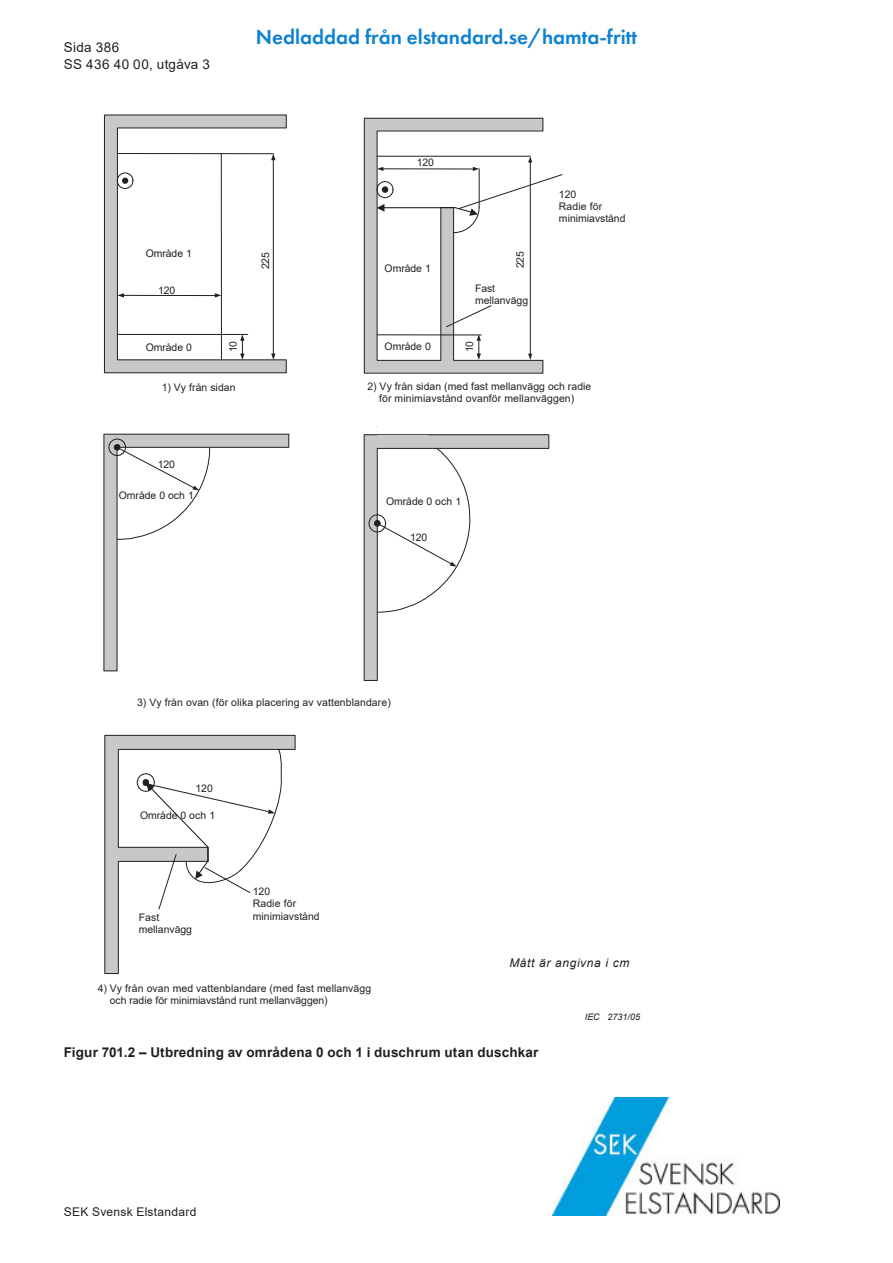
<style>
.page{position:relative;width:893px;height:1263px;background:#fff}
.page>*{position:absolute;margin:0;border:0;box-sizing:border-box;transform-origin:0 0}
.t1{font:600 21px "Futura PT";color:#0f82d1}
.t2{font:700 13.5px "Arial";letter-spacing:.015em;color:#231f20}
.t3{font:13.5px/16.2px "Arial";letter-spacing:.025em;color:#231f20}
.t4{font:12px "Arial";letter-spacing:.025em;color:#231f20}
.t5{font:italic 12px "Arial";letter-spacing:.055em;color:#231f20}
.t6{font:10.5px/12px "Arial";letter-spacing:.005em;color:#231f20}
.t7{font:italic 9px "Arial";letter-spacing:.005em;color:#231f20}
</style>
<div class="page">
<svg style="left:104px;top:115px;width:183px;height:258px"></svg>
<hr style="left:117px;top:153px;width:156px;height:1px;background:#231f20">
<hr style="left:221px;top:154px;width:1px;height:206px;background:#231f20">
<hr style="left:123px;top:295px;width:92px;height:1px;background:#231f20">
<svg style="left:117px;top:293px;width:7px;height:5px"></svg>
<svg style="left:215px;top:293px;width:6px;height:5px"></svg>
<hr style="left:273px;top:159px;width:1px;height:195px;background:#231f20">
<svg style="left:271px;top:154px;width:4px;height:6px"></svg>
<svg style="left:271px;top:353px;width:4px;height:7px"></svg>
<svg style="left:117px;top:173px;width:16px;height:16px"></svg>
<hr style="left:117px;top:334px;width:131px;height:1px;background:#231f20">
<svg style="left:240px;top:334px;width:4px;height:26px"></svg>
<svg style="left:364px;top:118px;width:179px;height:255px"></svg>
<hr style="left:377px;top:156px;width:153px;height:1px;background:#231f20">
<hr style="left:530px;top:162px;width:1px;height:192px;background:#231f20">
<svg style="left:528px;top:354px;width:4px;height:6px"></svg>
<hr style="left:383px;top:169px;width:90px;height:1px;background:#231f20">
<svg style="left:377px;top:167px;width:6px;height:4px"></svg>
<svg style="left:377px;top:181px;width:16px;height:17px"></svg>
<svg style="left:446px;top:305px;width:46px;height:22px"></svg>
<hr style="left:377px;top:335px;width:104px;height:1px;background:#231f20">
<svg style="left:104px;top:434px;width:185px;height:237px"></svg>
<svg style="left:104px;top:735px;width:191px;height:239px"></svg>
<svg style="left:477px;top:334px;width:4px;height:26px"></svg>
<svg style="left:364px;top:434px;width:185px;height:247px"></svg>
<hr style="left:384px;top:207px;width:70px;height:1px;background:#231f20">
<svg style="left:377px;top:204px;width:7px;height:8px"></svg>
<svg style="left:453px;top:156px;width:110px;height:77px"></svg>
<svg style="left:137px;top:749px;width:145px;height:160px"></svg>
<img style="left:552px;top:1098px;width:228px;height:118px">
<p class="t3" style="left:64px;top:39px;width:148px">Sida 386<br>SS 436 40 00, utgåva 3</p>
<h1 class="t1" style="left:256px;top:23px;width:382px">Nedladdad från elstandard.se/hamta-fritt</h1>
<p class="t6" style="left:146px;top:247px;width:48px">Område 1</p>
<p class="t6" style="left:158px;top:284px;width:19px">120</p>
<p class="t6" style="left:146px;top:341px;width:48px">Område 0</p>
<p class="t6" style="left:227px;top:352px;width:13px;rotate:-90deg">10</p>
<p class="t6" style="left:259px;top:269px;width:19px;rotate:-90deg">225</p>
<p class="t6" style="left:417px;top:157px;width:19px">120</p>
<p class="t6" style="left:385px;top:262px;width:48px">Område 1</p>
<p class="t6" style="left:385px;top:340px;width:48px">Område 0</p>
<p class="t6" style="left:514px;top:268px;width:19px;rotate:-90deg">225</p>
<p class="t6" style="left:475px;top:282px;width:55px">Fast mellanvägg</p>
<p class="t6" style="left:463px;top:352px;width:13px;rotate:-90deg">10</p>
<p class="t6" style="left:559px;top:188px;width:68px">120<br>Radie för minimiavstånd</p>
<p class="t6" style="left:162px;top:381px;width:75px">1) Vy från sidan</p>
<p class="t6" style="left:368px;top:380px;width:225px">2) Vy från sidan (med fast mellanvägg och radie</p>
<p class="t6" style="left:379px;top:392px;width:197px">för minimiavstånd ovanför mellanväggen)</p>
<p class="t6" style="left:158px;top:458px;width:19px">120</p>
<p class="t6" style="left:119px;top:489px;width:77px">Område 0 och 1</p>
<p class="t6" style="left:386px;top:495px;width:77px">Område 0 och 1</p>
<p class="t6" style="left:410px;top:531px;width:19px">120</p>
<p class="t6" style="left:137px;top:696px;width:255px">3) Vy från ovan (för olika placering av vattenblandare)</p>
<p class="t6" style="left:196px;top:782px;width:19px">120</p>
<p class="t6" style="left:140px;top:809px;width:77px">Område 0 och 1</p>
<p class="t6" style="left:253px;top:886px;width:45px">120<br>Radie för</p>
<p class="t6" style="left:139px;top:911px;width:22px">Fast</p>
<p class="t6" style="left:253px;top:910px;width:68px">minimiavstånd</p>
<p class="t6" style="left:139px;top:923px;width:55px">mellanvägg</p>
<p class="t6" style="left:110px;top:982px;width:263px;text-indent:-12px">4) Vy från ovan med vattenblandare (med fast mellanvägg och radie för minimiavstånd runt mellanväggen)</p>
<p class="t5" style="left:509px;top:955px;width:122px">Mått är angivna i cm</p>
<p class="t7" style="left:585px;top:1011px;width:57px">IEC 2731/05</p>
<p class="t2" style="left:64px;top:1043px;width:476px">Figur 701.2 – Utbredning av områdena 0 och 1 i duschrum utan duschkar</p>
<p class="t4" style="left:64px;top:1204px;width:134px">SEK Svensk Elstandard</p>
</div>
